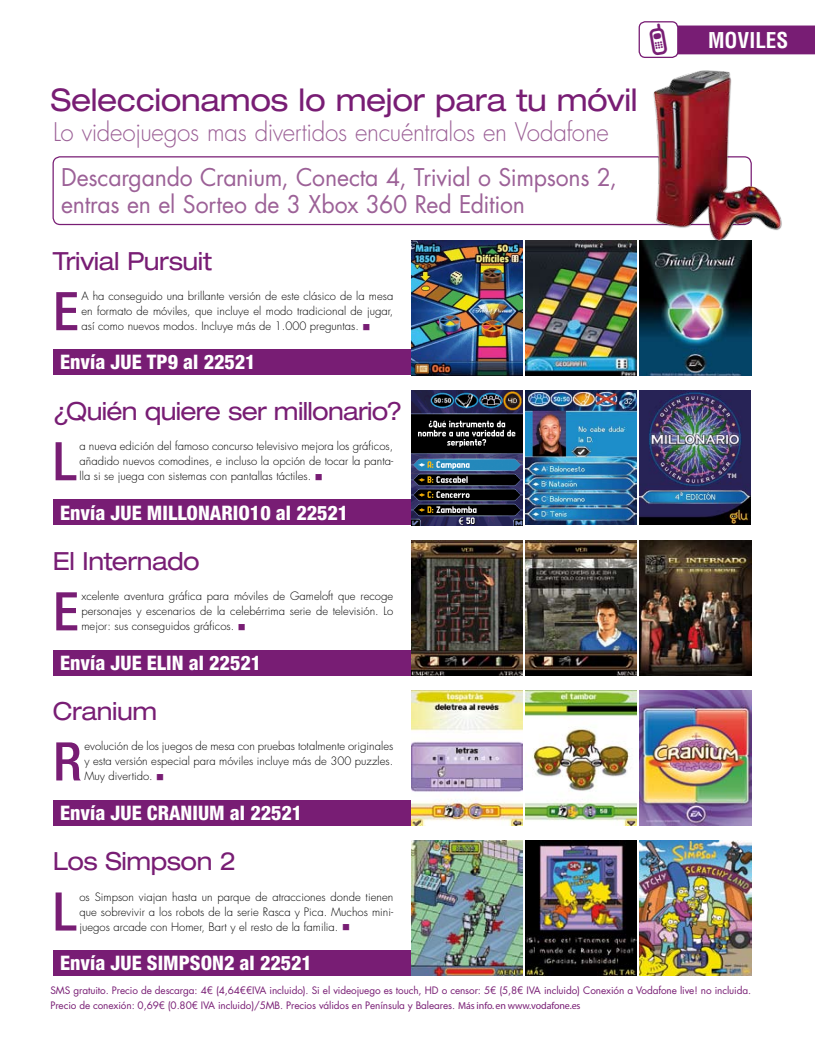
<style>
.page{position:relative;width:815px;height:1053px;background:#fff}
.page>*{position:absolute;margin:0;border:0;box-sizing:border-box;transform-origin:0 0}
.t1{font:500 condensed 53.25px "Helvetica Neue LT Std";color:#781d74}
.t2{font:expanded 31.25px "Helvetica Neue LT Std";letter-spacing:-.01em;color:#781d74}
.t3{font:expanded 25px "Helvetica Neue LT Std";letter-spacing:-.025em;color:#781d74}
.t4{font:300 25px "Futura Std";letter-spacing:-.01em;color:#9c6197}
.t5{font:23.75px/26.2px "Futura Std";letter-spacing:-.015em;color:#9c6197}
.t6{font:700 condensed 21.25px "Helvetica LT Std";color:#fff}
.t7{font:800 condensed 20px "Helvetica Neue LT Std";color:#fff}
.t8{font:300 11.25px/15px "Futura Std";letter-spacing:.005em;color:#000;text-align:justify}
.t9{font:10px/15px "Futura Std";letter-spacing:-.01em;color:#781d74}
.s1{color:#781d74}
.s2{font-family:"Myriad"}
</style>
<div class="page">
<div style="left:639px;top:21px;width:39px;height:37px;border:1px solid #781d74;border-radius:6px"></div>
<div style="left:53px;top:349px;width:369px;height:26px;background:#781d74"></div>
<img style="left:411px;top:240px;width:112px;height:135px">
<img style="left:526px;top:240px;width:111px;height:135px">
<img style="left:640px;top:244px;width:111px;height:131px">
<div style="left:53px;top:499px;width:369px;height:26px;background:#781d74"></div>
<img style="left:411px;top:390px;width:112px;height:135px">
<img style="left:526px;top:390px;width:110px;height:134px">
<img style="left:640px;top:390px;width:111px;height:134px">
<div style="left:53px;top:649px;width:369px;height:26px;background:#781d74"></div>
<img style="left:411px;top:540px;width:111px;height:135px">
<img style="left:526px;top:540px;width:110px;height:135px">
<img style="left:640px;top:540px;width:111px;height:135px">
<div style="left:53px;top:799px;width:369px;height:26px;background:#781d74"></div>
<img style="left:411px;top:690px;width:112px;height:135px">
<img style="left:526px;top:690px;width:111px;height:135px">
<img style="left:640px;top:690px;width:111px;height:135px">
<div style="left:53px;top:949px;width:369px;height:26px;background:#781d74"></div>
<img style="left:411px;top:840px;width:111px;height:135px">
<img style="left:526px;top:840px;width:111px;height:135px">
<img style="left:640px;top:840px;width:111px;height:135px">
<div style="left:53px;top:156px;width:699px;height:69px;border:1px solid #781d74;border-radius:7px"></div>
<img style="left:617px;top:70px;width:165px;height:174px">
<svg style="left:674px;top:23px;width:141px;height:33px;background:#8b3d87"></svg>
<p class="t2" style="left:51px;top:81px;width:588px">Seleccionamos lo mejor para tu móvil</p>
<p class="t4" style="left:53px;top:116px;width:557px">Lo videojuegos mas divertidos encuéntralos en Vodafone</p>
<p class="t5" style="left:61px;top:165px;width:557px">Descargando Cranium, Conecta 4, Trivial o Simpsons 2, entras en el Sorteo de 3 Xbox 360 Red Edition</p>
<p class="t3" style="left:53px;top:245px;width:161px">Trivial Pursuit</p>
<p class="t1" style="left:53px;top:279px;width:27px">E</p>
<p class="t8" style="left:81px;top:289px;width:313px">A ha conseguido una brillante versión de este clásico de la mesa en formato de móviles, que incluye el modo tradicional de jugar, así como nuevos modos. Incluye más de 1.000 preguntas. <span class="s1">■</span></p>
<p class="t7" style="left:60px;top:350px;width:197px">Envía JUE TP9 al 22521</p>
<p class="t3" style="left:53px;top:395px;width:351px">¿Quién quiere ser millonario?</p>
<p class="t1" style="left:53px;top:429px;width:25px">L</p>
<p class="t8" style="left:79px;top:439px;width:315px">a nueva edición del famoso concurso televisivo mejora los gráficos, añadido nuevos comodines, e incluso la opción de tocar la panta&shy;lla si se juega con sistemas con pantallas táctiles. <span class="s1">■</span></p>
<p class="t7" style="left:60px;top:500px;width:290px">Envía JUE MILLONARIO10 al 22521</p>
<p class="t3" style="left:53px;top:545px;width:148px">El Internado</p>
<p class="t1" style="left:53px;top:579px;width:27px">E</p>
<p class="t8" style="left:81px;top:589px;width:313px">xcelente aventura gráfica para móviles de Gameloft que recoge personajes y escenarios de la celebérrima serie de televisión. Lo mejor: sus conseguidos gráficos. <span class="s1">■</span></p>
<p class="t7" style="left:60px;top:650px;width:203px">Envía JUE ELIN al 22521</p>
<p class="t3" style="left:53px;top:695px;width:106px">Cranium</p>
<p class="t1" style="left:53px;top:729px;width:30px">R</p>
<p class="t8" style="left:84px;top:739px;width:310px">evolución de los juegos de mesa con pruebas totalmente originales y esta versión especial para móviles incluye más de 300 puzzles.<br>Muy divertido. <span class="s1">■</span></p>
<p class="t7" style="left:60px;top:800px;width:244px">Envía JUE CRANIUM al 22521</p>
<p class="t3" style="left:53px;top:845px;width:185px">Los Simpson 2</p>
<p class="t1" style="left:53px;top:879px;width:25px">L</p>
<p class="t8" style="left:79px;top:889px;width:315px">os Simpson viajan hasta un parque de atracciones donde tienen que sobrevivir a los robots de la serie Rasca y Pica. Muchos mini&shy;juegos arcade con Homer, Bart y el resto de la familia. <span class="s1">■</span></p>
<p class="t7" style="left:60px;top:950px;width:253px">Envía JUE SIMPSON2 al 22521</p>
<p class="t6" style="left:708px;top:27px;width:82px">MOVILES</p>
<p class="t9" style="left:50px;top:982px;width:702px">SMS gratuito. Precio de descarga: 4€ (4,64€€IVA incluido). Si el videojuego es touch, HD o censor: 5€ (5,8€ IVA incluido) Conexión a Vodafone live! no incluida.<br>Precio de conexión: 0,69€ (0.80€ IVA incluido)/5MB. Precios válidos en Península y Baleares. <span class="s2">Más info. en www.vodafone.es</span></p>
</div>
